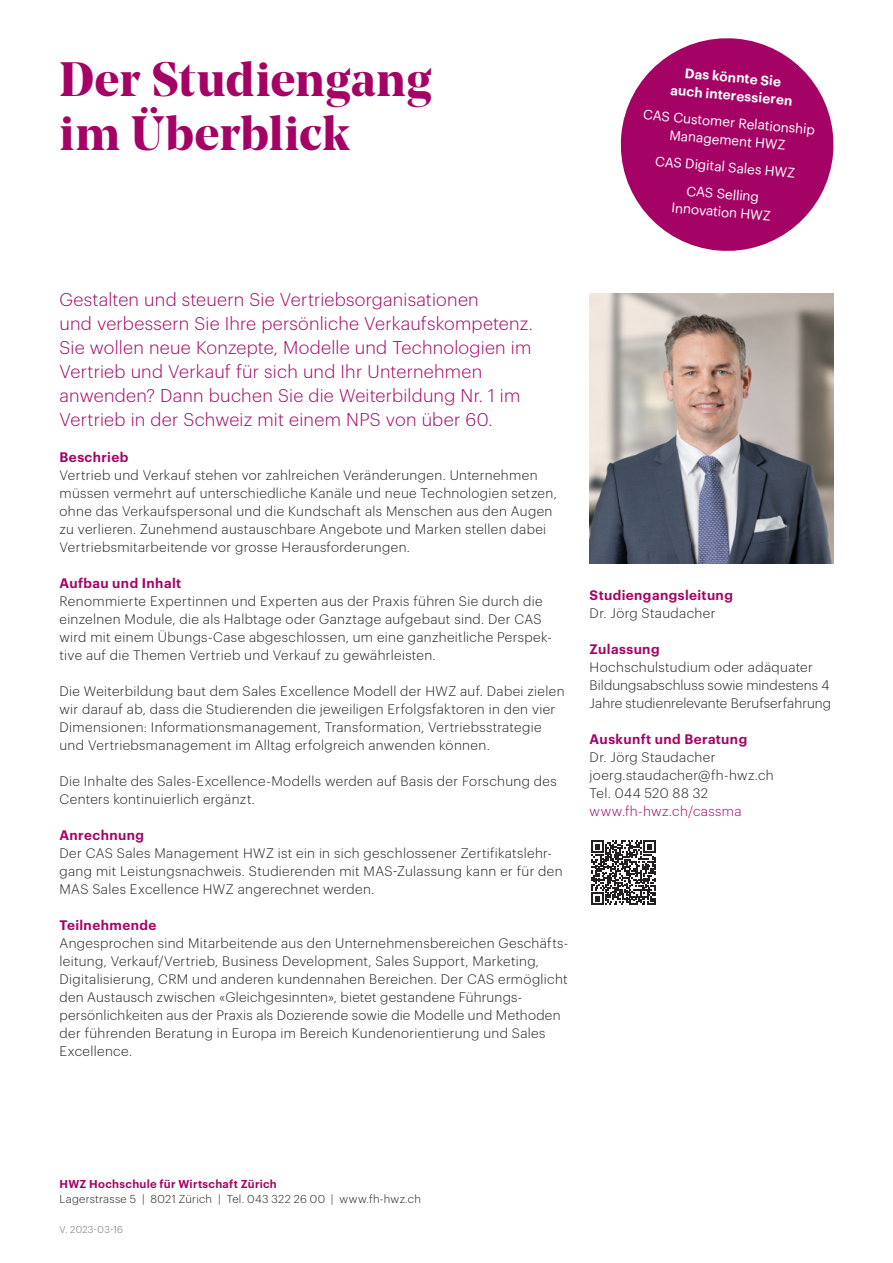
<style>
.page{position:relative;width:893px;height:1263px;background:#fff}
.page>*{position:absolute;margin:0;border:0;box-sizing:border-box;transform-origin:0 0}
.t1{font:700 48px/54px "Noe Display";letter-spacing:.01em;color:#a40365}
.t2{font:300 18px/24px "Graphik";letter-spacing:.015em;color:#a40365}
.t3{font:300 13.5px/18px "Graphik";letter-spacing:.025em;color:#231f20}
.t4{font:600 13.5px "Graphik";letter-spacing:.03em;color:#a40365}
.t5{font:13.5px/18px "Graphik";color:#fff;text-align:center}
.t6{font:600 13.5px/18px "Graphik";color:#fff;text-align:center}
.t7{font:300 13.5px "Graphik";letter-spacing:.03em;color:#a40365}
.t8{font:300 11.25px "Graphik";letter-spacing:.025em;color:#231f20}
.t9{font:600 11.25px "Graphik";letter-spacing:.025em;color:#a40365}
.t10{font:300 9.75px "Graphik";letter-spacing:.025em;color:#6c6d70}
</style>
<div class="page">
<svg style="left:620px;top:38px;width:214px;height:213px;fill:#a40365"></svg>
<img style="left:590px;top:294px;width:243px;height:270px">
<svg style="left:591px;top:840px;width:64px;height:65px"></svg>
<h1 class="t1" style="left:60px;top:51px;width:374px">Der Studiengang im Überblick</h1>
<p class="t6" style="left:673px;top:62px;width:124px;rotate:5deg">Das könnte Sie auch interessieren</p>
<p class="t5" style="left:644px;top:104px;width:174px;rotate:5deg">CAS Customer Relationship<br>Management HWZ</p>
<p class="t5" style="left:656px;top:146px;width:142px;line-height:27px;rotate:5deg">CAS Digital Sales HWZ<br>CAS Selling</p>
<p class="t5" style="left:672px;top:197px;width:101px;rotate:5deg">Innovation HWZ</p>
<p class="t2" style="left:60px;top:286px;width:475px">Gestalten und steuern Sie Vertriebsorganisationen<br>und verbessern Sie Ihre persönliche Verkaufskompetenz.<br>Sie wollen neue Konzepte, Modelle und Technologien im Vertrieb und Verkauf für sich und Ihr Unternehmen anwenden? Dann buchen Sie die Weiterbildung Nr. 1 im Vertrieb in der Schweiz mit einem NPS von über 60.</p>
<p class="t4" style="left:60px;top:446px;width:70px">Beschrieb</p>
<p class="t3" style="left:60px;top:465px;width:499px">Vertrieb und Verkauf stehen vor zahlreichen Veränderungen. Unternehmen müssen vermehrt auf unterschiedliche Kanäle und neue Technologien setzen, ohne das Verkaufspersonal und die Kundschaft als Menschen aus den Augen zu verlieren. Zunehmend austauschbare Angebote und Marken stellen dabei Vertriebsmitarbeitende vor grosse Herausforderungen.</p>
<p class="t4" style="left:60px;top:572px;width:123px">Aufbau und Inhalt</p>
<p class="t3" style="left:60px;top:591px;width:494px">Renommierte Expertinnen und Experten aus der Praxis führen Sie durch die einzelnen Module, die als Halbtage oder Ganztage aufgebaut sind. Der CAS wird mit einem Übungs-Case abgeschlossen, um eine ganzheitliche Perspek&shy;tive auf die Themen Vertrieb und Verkauf zu gewährleisten.</p>
<p class="t3" style="left:60px;top:681px;width:506px">Die Weiterbildung baut dem Sales Excellence Modell der HWZ auf. Dabei zielen wir darauf ab, dass die Studierenden die jeweiligen Erfolgsfaktoren in den vier Dimensionen: Informationsmanagement, Transformation, Vertriebsstrategie und Vertriebsmanagement im Alltag erfolgreich anwenden können.</p>
<p class="t3" style="left:60px;top:771px;width:499px">Die Inhalte des Sales-Excellence-Modells werden auf Basis der Forschung des<br>Centers kontinuierlich ergänzt.</p>
<p class="t4" style="left:60px;top:824px;width:86px">Anrechnung</p>
<p class="t3" style="left:60px;top:843px;width:505px">Der CAS Sales Management HWZ ist ein in sich geschlossener Zertifikatslehr&shy;gang mit Leistungsnachweis. Studierenden mit MAS-Zulassung kann er für den<br>MAS Sales Excellence HWZ angerechnet werden.</p>
<p class="t4" style="left:60px;top:914px;width:98px">Teilnehmende</p>
<p class="t3" style="left:60px;top:933px;width:510px">Angesprochen sind Mitarbeitende aus den Unternehmensbereichen Geschäfts&shy;leitung, Verkauf/Vertrieb, Business Development, Sales Support, Marketing, Digitalisierung, CRM und anderen kundennahen Bereichen. Der CAS ermöglicht den Austausch zwischen «Gleichgesinnten», bietet gestandene Führungs&shy;persönlichkeiten aus der Praxis als Dozierende sowie die Modelle und Methoden der führenden Beratung in Europa im Bereich Kundenorientierung und Sales Excellence.</p>
<p class="t4" style="left:590px;top:584px;width:145px">Studiengangsleitung</p>
<p class="t3" style="left:590px;top:603px;width:127px">Dr. Jörg Staudacher</p>
<p class="t4" style="left:590px;top:638px;width:71px">Zulassung</p>
<p class="t3" style="left:590px;top:657px;width:243px">Hochschulstudium oder adäquater<br>Bildungsabschluss sowie mindestens 4<br>Jahre studienrelevante Berufserfahrung</p>
<p class="t4" style="left:590px;top:728px;width:159px">Auskunft und Beratung</p>
<p class="t3" style="left:590px;top:747px;width:186px">Dr. Jörg Staudacher joerg.staudacher@fh-hwz.ch<br>Tel. 044 520 88 32</p>
<p class="t7" style="left:590px;top:801px;width:154px">www.fh-hwz.ch/cassma</p>
<p class="t9" style="left:60px;top:1176px;width:219px">HWZ Hochschule für Wirtschaft Zürich</p>
<p class="t8" style="left:60px;top:1191px;width:363px">Lagerstrasse 5 | 8021 Zürich | Tel. 043 322 26 00 | www.fh-hwz.ch</p>
<p class="t10" style="left:60px;top:1223px;width:65px">V. 2023-03-16</p>
</div>
